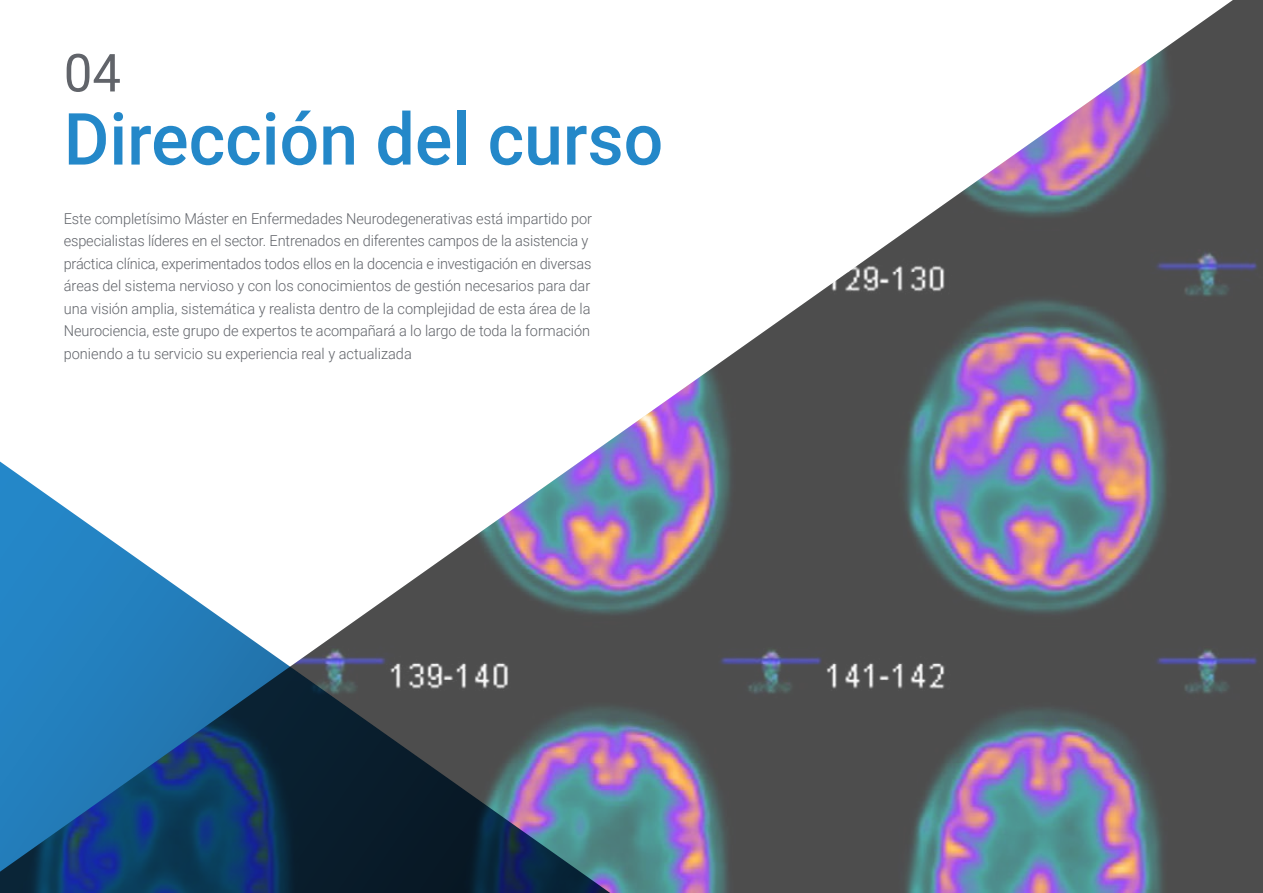
<style>
.page{position:relative;width:1263px;height:893px;background:#fff}
.page>*{position:absolute;margin:0;border:0;box-sizing:border-box;transform-origin:0 0}
.t1{font:500 72px "Roboto";color:#2488c9}
.t2{font:52.5px "Roboto";color:#61646a}
.t3{font:300 15px/22.5px "Roboto";letter-spacing:-.005em;color:#61646a}
</style>
<div class="page">
<img style="left:602px;top:0;width:661px;height:893px">
<svg style="left:0;top:446px;width:640px;height:447px"></svg>
<h2 class="t2" style="left:64px;top:36px;width:59px">04</h2>
<h1 class="t1" style="left:64px;top:89px;width:601px">Dirección del curso</h1>
<p class="t3" style="left:64px;top:207px;width:530px">Este completísimo Máster en Enfermedades Neurodegenerativas está impartido por especialistas líderes en el sector. Entrenados en diferentes campos de la asistencia y práctica clínica, experimentados todos ellos en la docencia e investigación en diversas áreas del sistema nervioso y con los conocimientos de gestión necesarios para dar una visión amplia, sistemática y realista dentro de la complejidad de esta área de la Neurociencia, este grupo de expertos te acompañará a lo largo de toda la formación poniendo a tu servicio su experiencia real y actualizada</p>
</div>
